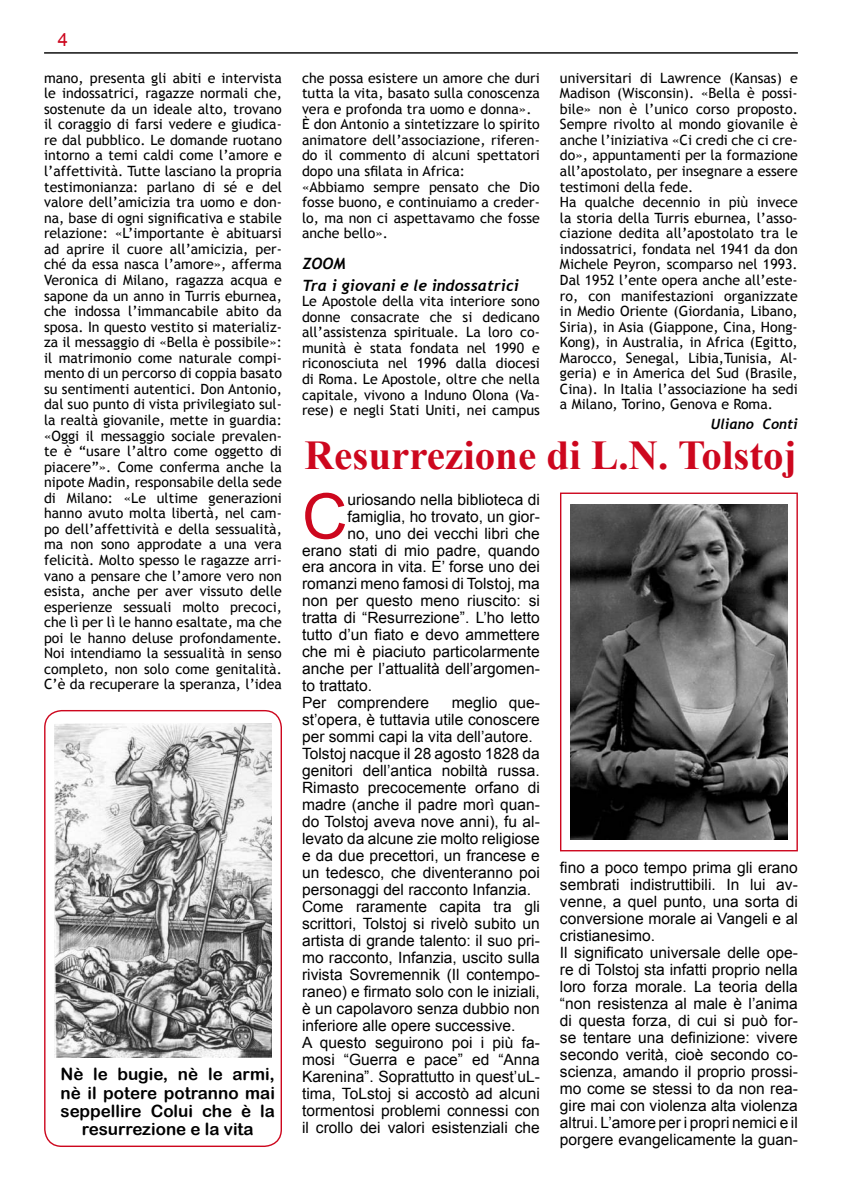
<style>
.page{position:relative;width:842px;height:1191px;background:#fff}
.page>*{position:absolute;margin:0;border:0;box-sizing:border-box;transform-origin:0 0}
.t1{font:63px "Arial";color:#cd071e}
.t2{font:700 41px "Times New Roman";color:#cd071e}
.t3{font:18.4px "Arial";color:#cd071e}
.t4{font:17px/18.4px "Arial Rounded MT Bold";color:#000;text-align:center}
.t5{font:15.6px/17px "Arial";color:#000}
.t6{font:italic 700 15.6px/21.2px "Trebuchet";color:#000}
.t7{font:14.1px/15.6px "Trebuchet MS";color:#000;text-align:justify}
.t8{font:italic 700 14.1px "Trebuchet";color:#000}
</style>
<div class="page">
<hr style="left:44px;top:52px;width:754px;height:2px;background:#000">
<div style="left:44px;top:710px;width:238px;height:437px;border:1px solid #cd071e;border-radius:17px"></div>
<img style="left:54px;top:723px;width:218px;height:334px">
<div style="left:560px;top:493px;width:238px;height:358px;border:1px solid #cd071e"></div>
<img style="left:570px;top:505px;width:218px;height:334px">
<h3 class="t3" style="left:58px;top:33px;width:12px">4</h3>
<p class="t7" style="left:44px;top:71px;width:239px">ma no, presenta gli abiti e inter vista le indossatrici, ragazze normali che, sostenute da un ideale alto, trovano il corag gio di farsi vedere e giudica&shy;re dal pubblico. Le domande ruotano intorno a temi cal di come l’amore e l’affettivi tà. Tutte lasciano la propria testimonianza: parlano di sé e del valore dell’amicizia tra uomo e don&shy;na, base di ogni significativa e stabile relazio ne: «L’importante è abituarsi ad aprire il cuore all’amicizia, per&shy;ché da essa nasca l’amo re», afferma Veronica di Mi lano, ragazza acqua e sapone da un anno in Turris ebur nea, che indossa l’immanca bile abito da sposa. In questo vestito si materializ&shy;za il mes saggio di «Bella è possibile»: il matrimonio come naturale compi&shy;mento di un percorso di coppia basato su sentimen ti autentici. Don Antonio, dal suo punto di vista privilegia to sul&shy;la realtà giovanile, mette in guardia: «Oggi il mes saggio sociale prevalen&shy;te è “usare l’altro come oggetto di piacere”». Come conferma anche la nipote Madin, re sponsabile della sede di Mi lano: «Le ultime generazio ni hanno avuto molta liber tà, nel cam&shy;po dell’affettività e della sessualità, ma non so no approdate a una vera feli cità. Molto spesso le ragazze arri&shy;vano a pensare che l’amo re vero non esista, anche per aver vissuto delle esperienze sessuali molto precoci, che lì per lì le hanno esaltate, ma che poi le hanno deluse pro fondamente.<br>Noi intendiamo la sessualità in senso com pleto, non solo come genitalità.<br>C’è da recuperare la spe ranza, l’idea</p>
<p class="t7" style="left:302px;top:71px;width:239px;text-align:left">che possa esiste re un amore che duri tutta la vita, basato sulla conoscen za vera e profonda tra uomo e donna».<br>È don Antonio a sintetizza re lo spirito animatore del l’associazione, riferen&shy;do il commento di alcuni spettato ri dopo una sfilata in Africa:<br>«Abbiamo sempre pensato che Dio fosse buono, e conti nuiamo a creder&shy;lo, ma non ci aspettavamo che fosse anche bello».</p>
<p class="t7" style="left:560px;top:71px;width:239px;text-align:left">universitari di Lawrence (Kansas) e Madison (Wisconsin). «Bella è possi&shy;bile» non è l’unico corso proposto.<br>Sempre rivolto al mondo giovanile è anche l’iniziativa «Ci credi che ci cre&shy;do», appuntamenti per la formazione all’apostolato, per insegnare a essere testimoni della fede.<br>Ha qualche decennio in più invece la storia della Turris eburnea, l’asso&shy;ciazione dedita all’apostolato tra le indossatrici, fondata nel 1941 da don Michele Peyron, scomparso nel 1993.<br>Dal 1952 l’ente opera anche all’este&shy;ro, con manifestazioni organizzate in Medio Oriente (Giordania, Libano, Siria), in Asia (Giappone, Cina, Hong-Kong), in Australia, in Africa (Egitto, Marocco, Senegal, Libia,Tunisia, Al&shy;geria) e in America del Sud (Brasile, Cina). In Italia l’associazione ha sedi a Milano, Torino, Genova e Roma.</p>
<p class="t8" style="left:711px;top:418px;width:88px">Uliano Conti</p>
<p class="t6" style="left:302px;top:254px;width:218px">ZOOM<br>Tra i giovani e le indossatrici</p>
<p class="t7" style="left:302px;top:295px;width:239px">Le Apostole della vita interiore sono donne consacrate che si dedicano all’assistenza spirituale. La loro co&shy;munità è stata fondata nel 1990 e riconosciuta nel 1996 dalla diocesi di Roma. Le Apostole, oltre che nella capitale, vivono a Induno Olona (Va&shy;rese) e negli Stati Uniti, nei campus</p>
<h2 class="t2" style="left:305px;top:441px;width:494px">Resurrezione di L.N. Tolstoj</h2>
<h1 class="t1" style="left:302px;top:493px;width:47px">C</h1>
<p class="t5" style="left:348px;top:492px;width:194px">uriosando nella biblioteca di</p>
<p class="t5" style="left:348px;top:509px;width:194px">famiglia, ho trovato, un gior-</p>
<p class="t5" style="left:348px;top:526px;width:194px">no, uno dei vecchi libri che</p>
<p class="t5" style="left:302px;top:543px;width:239px">erano stati di mio padre, quando</p>
<p class="t5" style="left:302px;top:560px;width:239px">era ancora in vita. E’ forse uno dei</p>
<p class="t5" style="left:302px;top:577px;width:239px">romanzi meno famosi di Tolstoj, ma</p>
<p class="t5" style="left:302px;top:594px;width:239px">non per questo meno riuscito: si</p>
<p class="t5" style="left:302px;top:611px;width:239px">tratta di “Resurrezione”. L’ho letto</p>
<p class="t5" style="left:302px;top:628px;width:239px">tutto d’un fiato e devo ammettere</p>
<p class="t5" style="left:302px;top:645px;width:239px">che mi è piaciuto particolarmente</p>
<p class="t5" style="left:302px;top:662px;width:239px">anche per l’attualità dell’argomen-</p>
<p class="t5" style="left:302px;top:679px;width:72px">to trattato.</p>
<p class="t5" style="left:302px;top:696px;width:129px">Per comprendere</p>
<p class="t5" style="left:302px;top:696px;width:239px;text-indent:150px">meglio que&shy;st’opera, è tuttavia utile conoscere per sommi capi la vita dell’autore.<br>Tolstoj nacque il 28 agosto 1828 da genitori dell’antica nobiltà russa.<br>Rimasto precocemente orfano di madre (anche il padre morì quan&shy;do Tolstoj aveva nove anni), fu al&shy;levato da alcune zie molto religiose e da due precettori, un francese e un tedesco, che diventeranno poi personaggi del racconto Infanzia.<br>Come raramente capita tra gli scrittori, Tolstoj si rivelò subito un artista di grande talento: il suo pri&shy;mo racconto, Infanzia, uscito sulla rivista Sovremennik (Il contempo&shy;raneo) e firmato solo con le iniziali, è un capolavoro senza dubbio non inferiore alle opere successive.<br>A questo seguirono poi i più fa&shy;mosi “Guerra e pace” ed “Anna Karenina”. Soprattutto in quest’uL&shy;tima, ToLstoj si accostò ad alcuni tormentosi problemi connessi con il crollo dei valori esistenziali che</p>
<p class="t5" style="left:560px;top:861px;width:239px">fino a poco tempo prima gli erano sembrati indistruttibili. In lui av&shy;venne, a quel punto, una sorta di conversione morale ai Vangeli e al cristianesimo.<br>Il significato universale delle ope&shy;re di Tolstoj sta infatti proprio nella loro forza morale. La teoria della “non resistenza al male è l’anima di questa forza, di cui si può for&shy;se tentare una definizione: vivere secondo verità, cioè secondo co&shy;scienza, amando il proprio prossi&shy;mo come se stessi to da non rea&shy;gire mai con violenza alta violenza altrui. L’amore per i propri nemici e il porgere evangelicamente la guan-</p>
<p class="t4" style="left:60px;top:1067px;width:216px">Nè le bugie, nè le armi, nè il potere potranno mai seppellire Colui che è la resurrezione e la vita</p>
</div>
